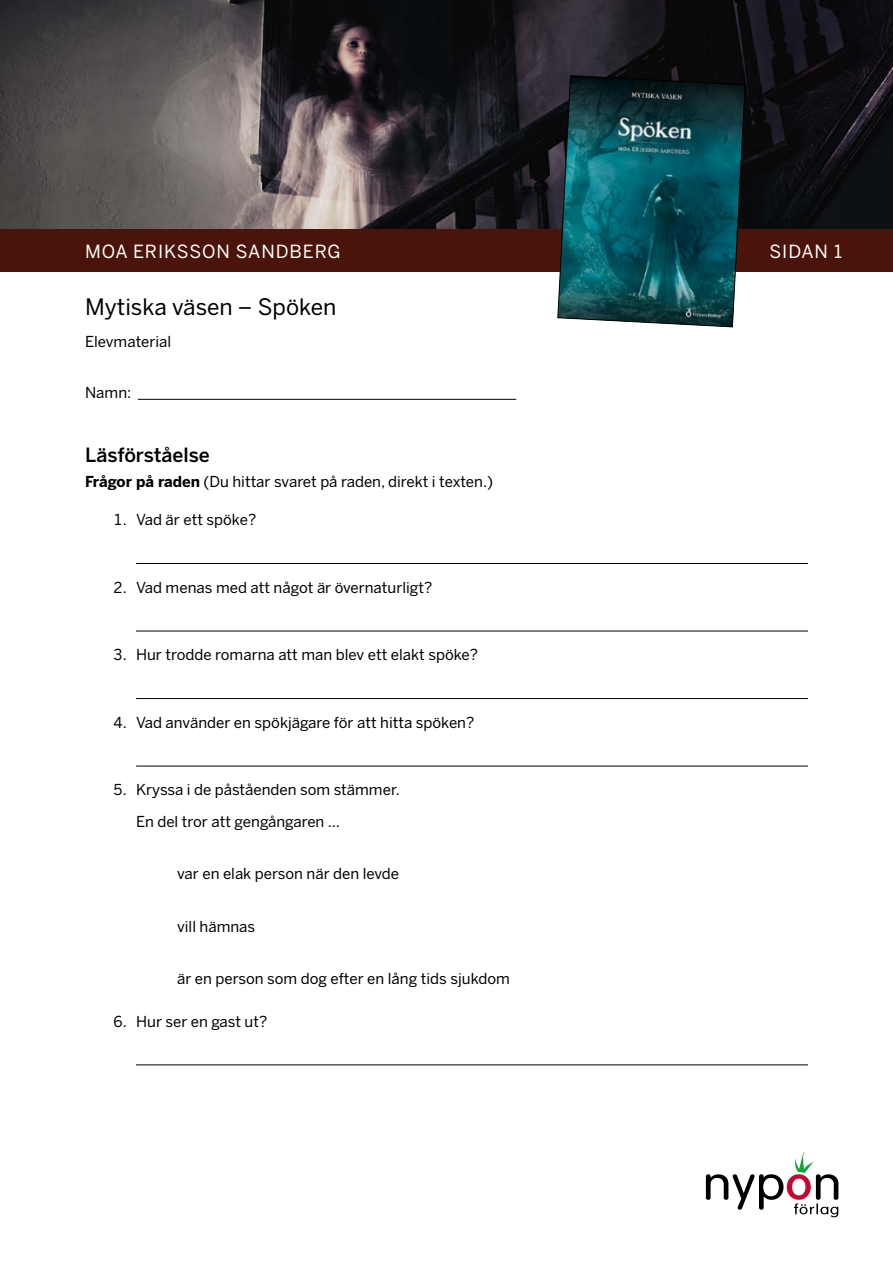
<style>
.page{position:relative;width:893px;height:1263px;background:#fff}
.page>*{position:absolute;margin:0;border:0;box-sizing:border-box;transform-origin:0 0}
.t1{font:22.5px "Benton Sans";color:#000}
.t2{font:500 19.5px "Benton Sans";color:#000}
.t3{font:18px "Benton Sans";letter-spacing:.05em;color:#fff}
.t4{font:15px/31.5px "Benton Sans";color:#000}
.s1{font-weight:700}
</style>
<div class="page">
<img style="left:0;top:0;width:893px;height:230px">
<div style="left:0;top:230px;width:893px;height:42px;background:#4a140a"></div>
<svg style="left:557px;top:75px;width:189px;height:253px;background:#16525a"></svg>
<svg style="left:706px;top:1152px;width:132px;height:65px"></svg>
<hr style="left:138px;top:399px;width:378px;height:1px;background:#000">
<hr style="left:136px;top:563px;width:672px;height:1px;background:#000">
<hr style="left:136px;top:631px;width:672px;height:1px;background:#000">
<hr style="left:136px;top:698px;width:672px;height:1px;background:#000">
<hr style="left:136px;top:766px;width:672px;height:1px;background:#000">
<hr style="left:136px;top:1064px;width:672px;height:1px;background:#000">
<p class="t3" style="left:85px;top:241px;width:257px">MOA ERIKSSON SANDBERG</p>
<h1 class="t1" style="left:85px;top:294px;width:253px">Mytiska väsen – Spöken</h1>
<p class="t4" style="left:85px;top:326px;width:88px">Elevmaterial</p>
<p class="t4" style="left:85px;top:377px;width:48px">Namn:</p>
<h2 class="t2" style="left:85px;top:443px;width:126px">Läsförståelse</h2>
<p class="t4" style="left:85px;top:466px;width:410px"><span class="s1">Frågor på raden</span> (Du hittar svaret på raden, direkt i texten.)</p>
<p class="t4" style="left:113px;top:504px;width:145px">1. Vad är ett spöke?</p>
<p class="t4" style="left:113px;top:571px;width:321px">2. Vad menas med att något är övernaturligt?</p>
<p class="t4" style="left:113px;top:639px;width:366px">3. Hur trodde romarna att man blev ett elakt spöke?</p>
<p class="t4" style="left:113px;top:706px;width:363px">4. Vad använder en spökjägare för att hitta spöken?</p>
<p class="t4" style="left:136px;top:774px;width:265px;text-indent:-23px">5. Kryssa i de påståenden som stämmer.<br>En del tror att gengångaren …</p>
<p class="t4" style="left:177px;top:858px;width:224px">var en elak person när den levde</p>
<p class="t4" style="left:177px;top:910px;width:80px">vill hämnas</p>
<p class="t4" style="left:177px;top:963px;width:334px">är en person som dog efter en lång tids sjukdom</p>
<p class="t4" style="left:113px;top:1005px;width:156px">6. Hur ser en gast ut?</p>
<p class="t3" style="left:769px;top:241px;width:74px">SIDAN 1</p>
</div>
